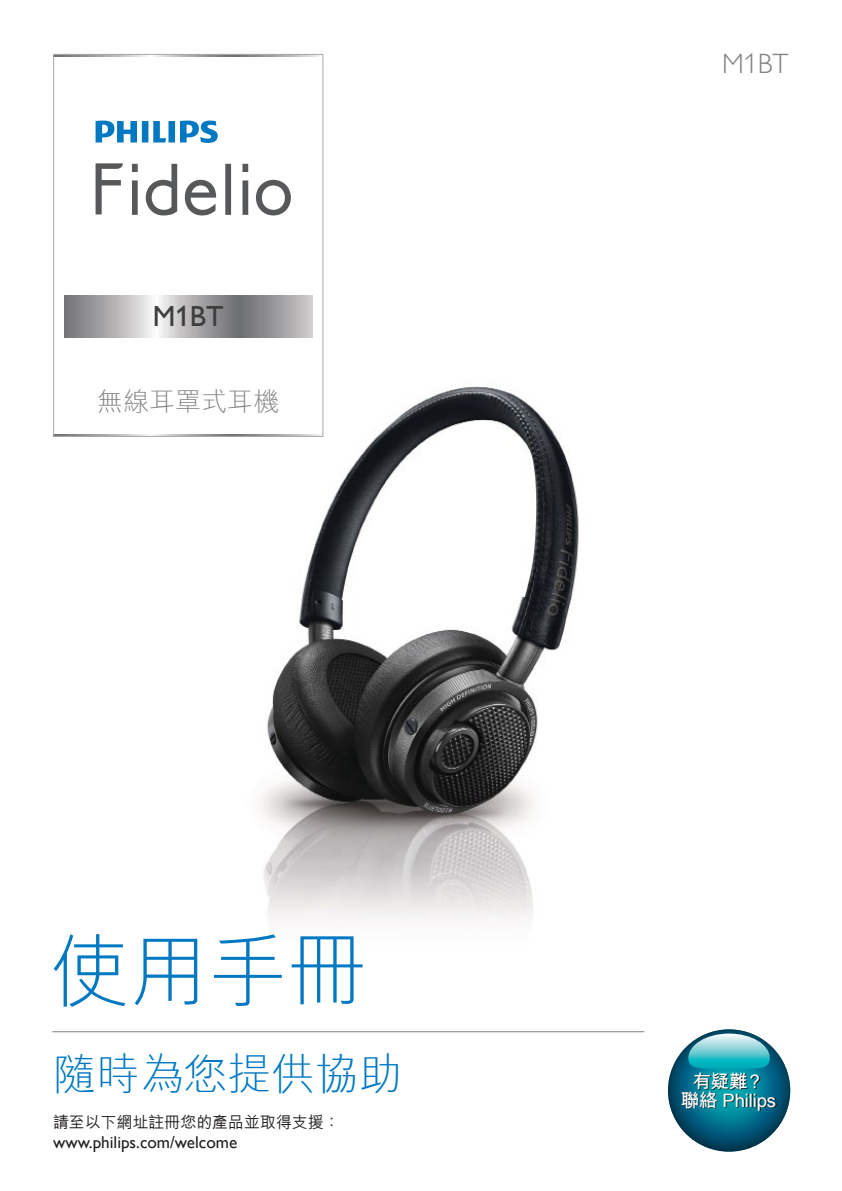
<style>
.page{position:relative;width:842px;height:1191px;background:#fff}
.page>*{position:absolute;margin:0;border:0;box-sizing:border-box;transform-origin:0 0}
.t1{font:300 79.2px "M Hei B5";color:#0079c2}
.t2{font:300 43.6px "M Hei B5";color:#0079c2}
.t3{font:29px "Gill Sans Alt One WGL";color:#3e3e3f}
.t4{font:27.8px "Gill Sans Alt One WGL Light";color:#808285}
.t5{font:300 26px "M Hei B5";color:#808285}
.t6{font:18.6px/18.6px "Arial Unicode MS";letter-spacing:-.01em;color:#fff;text-align:center}
.t7{font:17.2px "Gill Sans Alt One WGL";color:#231f20}
.t8{font:500 16px "M Hei B5";color:#231f20}
</style>
<div class="page">
<img style="left:241px;top:382px;width:338px;height:537px">
<hr style="left:52px;top:1031px;width:592px;height:1px;background:#808285">
<svg style="left:55px;top:56px;width:266px;height:1px"></svg>
<div style="left:53px;top:54px;width:270px;height:382px;border:1px solid #a8a9ad"></div>
<svg style="left:64px;top:296px;width:248px;height:41px;background:#aaa8aa"></svg>
<svg style="left:96px;top:163px;width:195px;height:52px"></svg>
<svg style="left:96px;top:121px;width:122px;height:22px"></svg>
<svg style="left:668px;top:1029px;width:122px;height:122px;background:#015573"></svg>
<svg style="left:688px;top:1033px;width:82px;height:38px;background:#59bbc6"></svg>
<svg style="left:682px;top:1073px;width:94px;height:38px;background:#086b7d"></svg>
<h3 class="t3" style="left:153px;top:297px;width:72px">M1BT</h3>
<h3 class="t5" style="left:97px;top:387px;width:184px">無線耳罩式耳機</h3>
<h1 class="t1" style="left:51px;top:929px;width:318px">使用手冊</h1>
<h2 class="t2" style="left:53px;top:1050px;width:351px">隨時為您提供協助</h2>
<p class="t8" style="left:53px;top:1113px;width:288px">請至以下網址註冊您的產品並取得支援：</p>
<p class="t7" style="left:53px;top:1130px;width:186px">www.philips.com/welcome</p>
<h3 class="t4" style="left:722px;top:46px;width:68px">M1BT</h3>
<p class="t6" style="left:681px;top:1071px;width:97px">有疑難？<br>聯絡 Philips</p>
</div>
